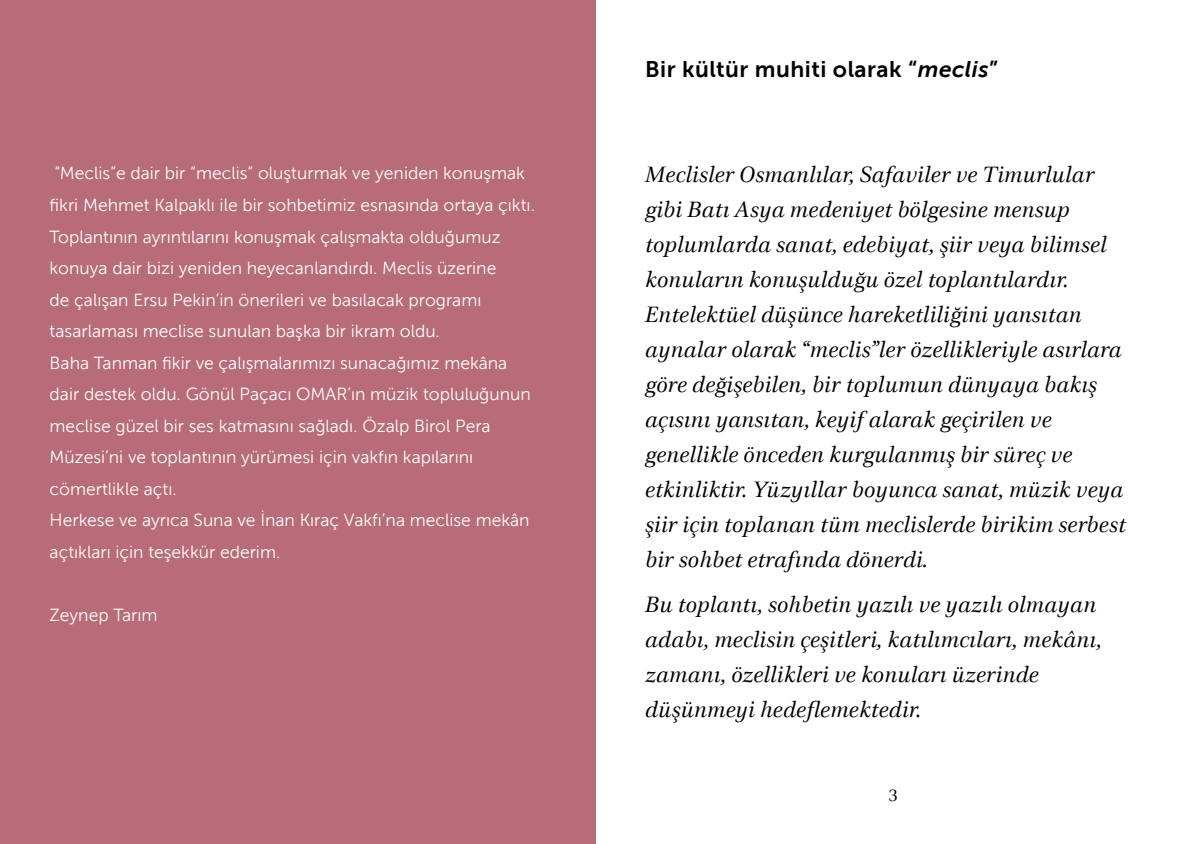
<style>
.page{position:relative;width:1191px;height:844px;background:#fff}
.page>*{position:absolute;margin:0;border:0;box-sizing:border-box;transform-origin:0 0}
.t1{font:22.75px/35px "Civita Italic EP";color:#000}
.t2{font:22.75px "Museo Sans E 700";letter-spacing:.02em;color:#000}
.t3{font:17.5px/31.5px "Museo Sans E 300";color:#fff}
.t4{font:17.5px "Civita Regular EP";color:#000}
.s1{font-style:italic}
</style>
<div class="page">
<div style="left:0;top:0;width:595px;height:843px;background:#b86b79"></div>
<p class="t3" style="left:50px;top:158px;width:487px">“Meclis”e dair bir “meclis” oluşturmak ve yeniden konuşmak fikri Mehmet Kalpaklı ile bir sohbetimiz esnasında ortaya çıktı.<br>Toplantının ayrıntılarını konuşmak çalışmakta olduğumuz konuya dair bizi yeniden heyecanlandırdı. Meclis üzerine<br>de çalışan Ersu Pekin’in önerileri ve basılacak programı tasarlaması meclise sunulan başka bir ikram oldu.<br>Baha Tanman fikir ve çalışmalarımızı sunacağımız mekâna dair destek oldu. Gönül Paçacı OMAR’ın müzik topluluğunun meclise güzel bir ses katmasını sağladı. Özalp Birol Pera Müzesi’ni ve toplantının yürümesi için vakfın kapılarını cömertlikle açtı.<br>Herkese ve ayrıca Suna ve İnan Kıraç Vakfı’na meclise mekân açtıkları için teşekkür ederim.</p>
<p class="t3" style="left:50px;top:599px;width:109px">Zeynep Tarım</p>
<p class="t2" style="left:645px;top:56px;width:354px">Bir kültür muhiti olarak “<span class="s1">meclis</span>”</p>
<p class="t1" style="left:645px;top:156px;width:482px">Meclisler Osmanlılar, Safaviler ve Timurlular gibi Batı Asya medeniyet bölgesine mensup toplumlarda sanat, edebiyat, şiir veya bilimsel konuların konuşulduğu özel toplantılardır.<br>Entelektüel düşünce hareketliliğini yansıtan aynalar olarak “meclis”ler özellikleriyle asırlara göre değişebilen, bir toplumun dünyaya bakış açısını yansıtan, keyif alarak geçirilen ve genellikle önceden kurgulanmış bir süreç ve etkinliktir. Yüzyıllar boyunca sanat, müzik veya şiir için toplanan tüm meclislerde birikim serbest bir sohbet etrafında dönerdi.</p>
<p class="t1" style="left:645px;top:586px;width:458px">Bu toplantı, sohbetin yazılı ve yazılı olmayan adabı, meclisin çeşitleri, katılımcıları, mekânı, zamanı, özellikleri ve konuları üzerinde düşünmeyi hedeflemektedir.</p>
<p class="t4" style="left:888px;top:783px;width:11px">3</p>
</div>
